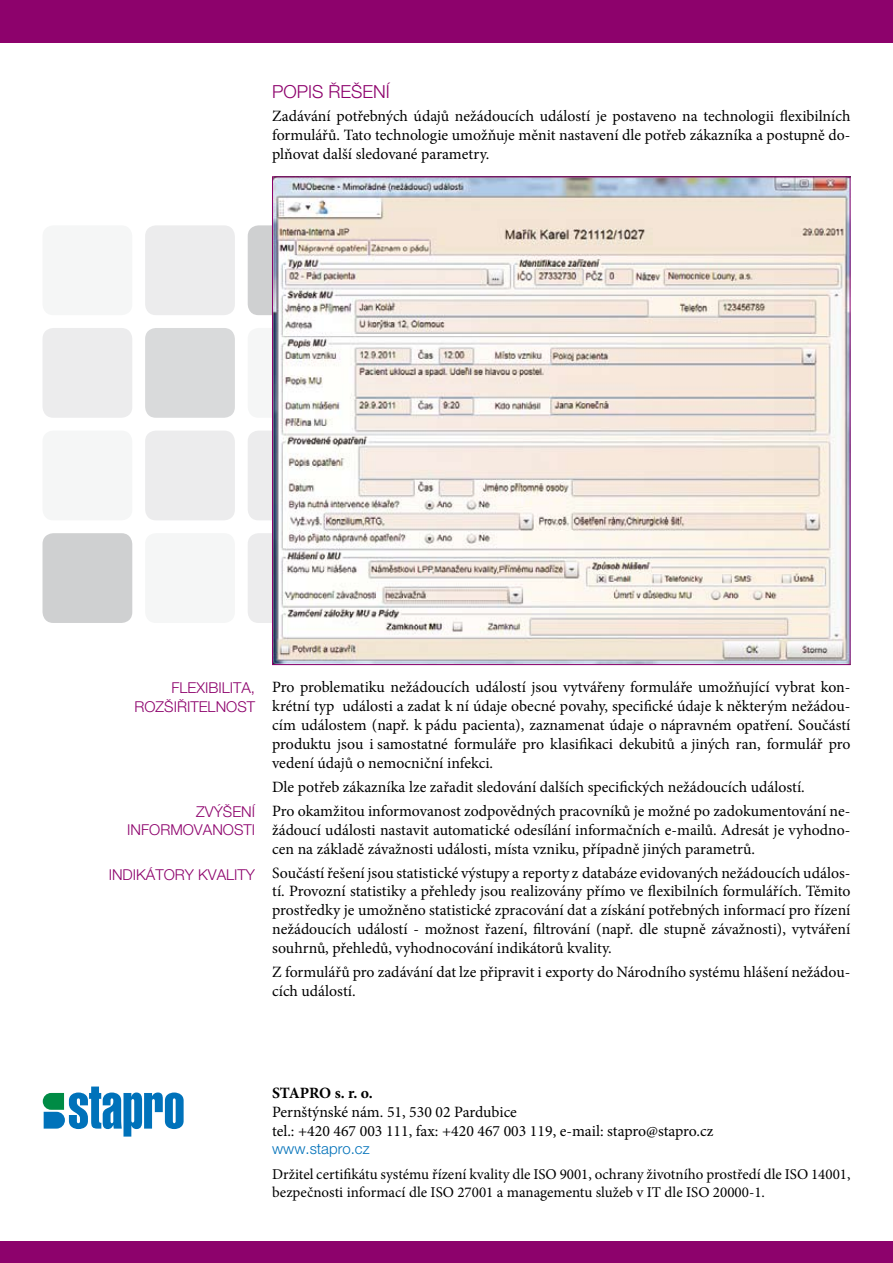
<style>
.page{position:relative;width:893px;height:1263px;background:#fff}
.page>*{position:absolute;margin:0;border:0;box-sizing:border-box;transform-origin:0 0}
.t1{font:300 18px "Helvetica Neue CE";color:#8d026c}
.t2{font:15.75px/18.9px "Minion Pro";color:#000}
.t3{font:700 15.75px "Minion Pro";letter-spacing:-.01em;color:#000}
.t4{font:15px/18px "Minion Pro";color:#000}
.t5{font:300 15px/18.8px "Helvetica Neue CE";color:#8d026c;text-align:right}
.t6{font:300 15px "Helvetica Neue CE";color:#0071b9}
</style>
<div class="page">
<div style="left:248px;top:431px;width:89px;height:89px;background:#ececed;border-radius:11px"></div>
<div style="left:248px;top:533px;width:89px;height:90px;background:#ececed;border-radius:11px"></div>
<div style="left:248px;top:225px;width:89px;height:90px;background:#cfd0d1;border-radius:11px"></div>
<div style="left:248px;top:328px;width:89px;height:90px;background:#f5f6f6;border-radius:11px"></div>
<div style="left:145px;top:328px;width:90px;height:90px;background:#d9dadb;border-radius:11px"></div>
<div style="left:145px;top:225px;width:90px;height:90px;background:#ececed;border-radius:11px"></div>
<div style="left:43px;top:431px;width:89px;height:89px;background:#f5f6f6;border-radius:11px"></div>
<div style="left:145px;top:533px;width:90px;height:90px;background:#f5f6f6;border-radius:11px"></div>
<div style="left:43px;top:533px;width:89px;height:90px;background:#cfd0d1;border-radius:11px"></div>
<div style="left:43px;top:328px;width:89px;height:90px;background:#ececed;border-radius:11px"></div>
<div style="left:43px;top:225px;width:89px;height:90px;background:#f5f6f6;border-radius:11px"></div>
<div style="left:145px;top:431px;width:90px;height:89px;background:#ececed;border-radius:11px"></div>
<div style="left:0;top:0;width:893px;height:43px;background:#8d026c"></div>
<div style="left:0;top:1242px;width:893px;height:21px;background:#8d026c"></div>
<svg style="left:43px;top:1086px;width:141px;height:50px"></svg>
<img style="left:274px;top:178px;width:574px;height:485px">
<p class="t1" style="left:272px;top:81px;width:11px">POPIS</p>
<p class="t1" style="left:328px;top:81px;width:23px">ŘEŠENÍ</p>
<p class="t2" style="left:272px;top:107px;width:580px;text-align:justify">Zadávání potřebných údajů nežádoucích událostí je postaveno na technologii flexibilních formulářů. Tato technologie umožňuje měnit nastavení dle potřeb zákazníka a postupně do&shy;plňovat další sledované parametry.</p>
<p class="t5" style="left:135px;top:679px;width:122px">flexibilita, rozšiřitelnost</p>
<p class="t2" style="left:272px;top:678px;width:580px;text-align:justify">Pro problematiku nežádoucích událostí jsou vytvářeny formuláře umožňující vybrat kon&shy;krétní typ události a zadat k ní údaje obecné povahy, specifické údaje k některým nežádou&shy;cím událostem (např. k pádu pacienta), zaznamenat údaje o nápravném opatření. Součástí produktu jsou i samostatné formuláře pro klasifikaci dekubitů a jiných ran, formulář pro vedení údajů o nemocniční infekci.</p>
<p class="t2" style="left:272px;top:775px;width:580px;line-height:24px">Dle potřeb zákazníka lze zařadit sledování dalších specifických nežádoucích událostí.<br>Pro okamžitou informovanost zodpovědných pracovníků je možné po zadokumentování ne-</p>
<p class="t2" style="left:272px;top:820px;width:580px">žádoucí události nastavit automatické odesílání informačních e-mailů. Adresát je vyhodno&shy;cen na základě závažnosti události, místa vzniku, případně jiných parametrů.</p>
<p class="t2" style="left:272px;top:863px;width:580px;text-align:justify">Součástí řešení jsou statistické výstupy a reporty z databáze evidovaných nežádoucích událos&shy;tí. Provozní statistiky a přehledy jsou realizovány přímo ve flexibilních formulářích. Těmito prostředky je umožněno statistické zpracování dat a získání potřebných informací pro řízení nežádoucích událostí - možnost řazení, filtrování (např. dle stupně závažnosti), vytváření souhrnů, přehledů, vyhodnocování indikátorů kvality.</p>
<p class="t2" style="left:272px;top:963px;width:580px">Z formulářů pro zadávání dat lze připravit i exporty do Národního systému hlášení nežádou&shy;cích událostí.</p>
<p class="t5" style="left:127px;top:802px;width:129px">zvýšení<br>infor movanosti</p>
<p class="t5" style="left:109px;top:865px;width:148px">indikátory kvality</p>
<p class="t3" style="left:272px;top:1082px;width:102px">STAPRO s. r. o.</p>
<p class="t2" style="left:272px;top:1102px;width:443px">Pernštýnské nám. 51, 530 02 Pardubice<br>tel.: +420 467 003 111, fax: +420 467 003 119, e-mail: stapro@stapro.cz</p>
<p class="t6" style="left:272px;top:1140px;width:99px">www.stapro.cz</p>
<p class="t4" style="left:272px;top:1166px;width:580px">Držitel certifikátu systému řízení kvality dle ISO 9001, ochrany životního prostředí dle ISO 14001, bezpečnosti informací dle ISO 27001 a managementu služeb v IT dle ISO 20000-1.</p>
</div>
